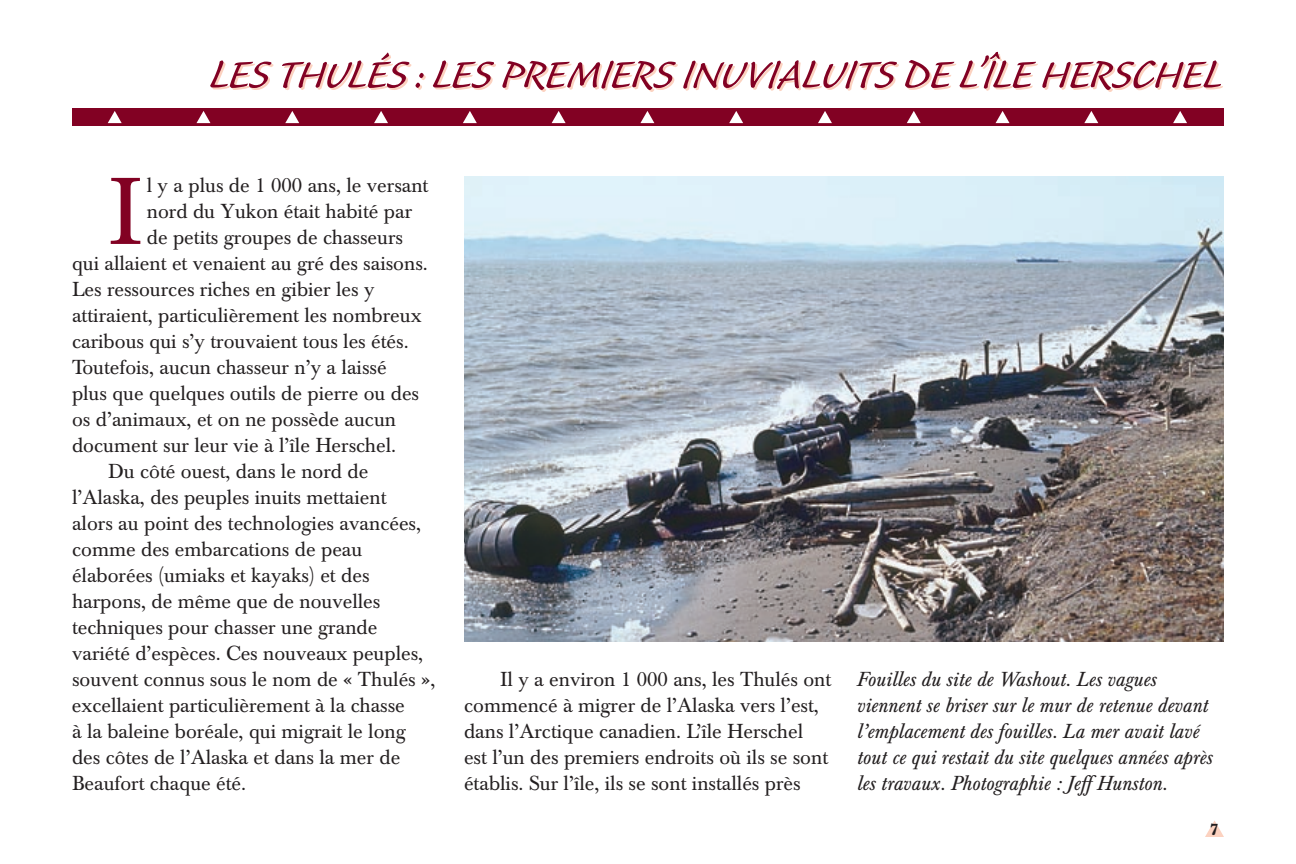
<style>
.page{position:relative;width:1296px;height:864px;background:#fff}
.page>*{position:absolute;margin:0;border:0;box-sizing:border-box;transform-origin:0 0}
.t1{font:93.6px "Baskerville BE";color:#820123}
.t2{font:52px "Caliban";color:#820123}
.t3{font:20px/26px "Baskerville BE";color:#231f20}
.t4{font:italic 20px/26px "Baskerville BE";color:#231f20}
.t5{font:700 16px "Baskerville BE";color:#231f20}
</style>
<div class="page">
<div style="left:72px;top:108px;width:1152px;height:18px;background:#820123"></div>
<svg style="left:108px;top:111px;width:14px;height:12px"></svg>
<svg style="left:196px;top:111px;width:14px;height:12px"></svg>
<svg style="left:285px;top:111px;width:14px;height:12px"></svg>
<svg style="left:374px;top:111px;width:14px;height:12px"></svg>
<svg style="left:463px;top:111px;width:14px;height:12px"></svg>
<svg style="left:552px;top:111px;width:14px;height:12px"></svg>
<svg style="left:640px;top:111px;width:14px;height:12px"></svg>
<svg style="left:729px;top:111px;width:14px;height:12px"></svg>
<svg style="left:818px;top:111px;width:14px;height:12px"></svg>
<svg style="left:907px;top:111px;width:14px;height:12px"></svg>
<svg style="left:996px;top:111px;width:14px;height:12px"></svg>
<svg style="left:1084px;top:111px;width:14px;height:12px"></svg>
<svg style="left:1173px;top:111px;width:14px;height:12px"></svg>
<svg style="left:1205px;top:820px;width:19px;height:17px"></svg>
<img style="left:464px;top:177px;width:760px;height:465px">
<p class="t2" style="left:210px;top:48px;width:1014px">LES THULÉS : LES PREMIERS INUVIALUITS DE L’ÎLE HERSCHEL</p>
<p class="t1" style="left:108px;top:158px;width:37px">I</p>
<p class="t3" style="left:147px;top:173px;width:283px">l y a plus de 1 000 ans, le versant</p>
<p class="t3" style="left:147px;top:199px;width:267px">nord du Yukon était habité par</p>
<p class="t3" style="left:147px;top:225px;width:258px">de petits groupes de chasseurs</p>
<p class="t3" style="left:72px;top:251px;width:357px">qui allaient et venaient au gré des saisons.</p>
<p class="t3" style="left:72px;top:277px;width:304px">Les ressources riches en gibier les y</p>
<p class="t3" style="left:72px;top:303px;width:351px">attiraient, particulièrement les nombreux</p>
<p class="t3" style="left:72px;top:329px;width:338px">caribous qui s’y trouvaient tous les étés.</p>
<p class="t3" style="left:72px;top:355px;width:316px">Toutefois, aucun chasseur n’y a laissé</p>
<p class="t3" style="left:72px;top:381px;width:349px">plus que quelques outils de pierre ou des</p>
<p class="t3" style="left:72px;top:407px;width:326px">os d’animaux, et on ne possède aucun</p>
<p class="t3" style="left:72px;top:433px;width:326px">document sur leur vie à l’île Herschel.</p>
<p class="t3" style="left:108px;top:459px;width:262px">Du côté ouest, dans le nord de</p>
<p class="t3" style="left:72px;top:485px;width:316px">l’Alaska, des peuples inuits mettaient</p>
<p class="t3" style="left:72px;top:511px;width:351px">alors au point des technologies avancées,</p>
<p class="t3" style="left:72px;top:537px;width:292px">comme des embarcations de peau</p>
<p class="t3" style="left:72px;top:563px;width:299px">élaborées (umiaks et kayaks) et des</p>
<p class="t3" style="left:72px;top:589px;width:310px">harpons, de même que de nouvelles</p>
<p class="t3" style="left:72px;top:615px;width:307px">techniques pour chasser une grande</p>
<p class="t3" style="left:72px;top:641px;width:353px">variété d’espèces. Ces nouveaux peuples,</p>
<p class="t3" style="left:72px;top:667px;width:365px">souvent connus sous le nom de « Thulés »,</p>
<p class="t3" style="left:72px;top:693px;width:334px">excellaient particulièrement à la chasse</p>
<p class="t3" style="left:72px;top:719px;width:335px">à la baleine boréale, qui migrait le long</p>
<p class="t3" style="left:72px;top:745px;width:330px">des côtes de l’Alaska et dans la mer de</p>
<p class="t3" style="left:72px;top:771px;width:176px">Beaufort chaque été.</p>
<p class="t3" style="left:464px;top:667px;width:369px;text-indent:36px">Il y a environ 1 000 ans, les Thulés ont commencé à migrer de l’Alaska vers l’est, dans l’Arctique canadien. L’île Herschel<br>est l’un des premiers endroits où ils se sont établis. Sur l’île, ils se sont installés près</p>
<p class="t4" style="left:856px;top:667px;width:357px">Fouilles du site de Washout. Les vagues viennent se briser sur le mur de retenue devant l’emplacement des fouilles. La mer avait lavé tout ce qui restait du site quelques années après les travaux. Photographie : Jeff Hunston.</p>
<p class="t5" style="left:1210px;top:819px;width:10px">7</p>
</div>
